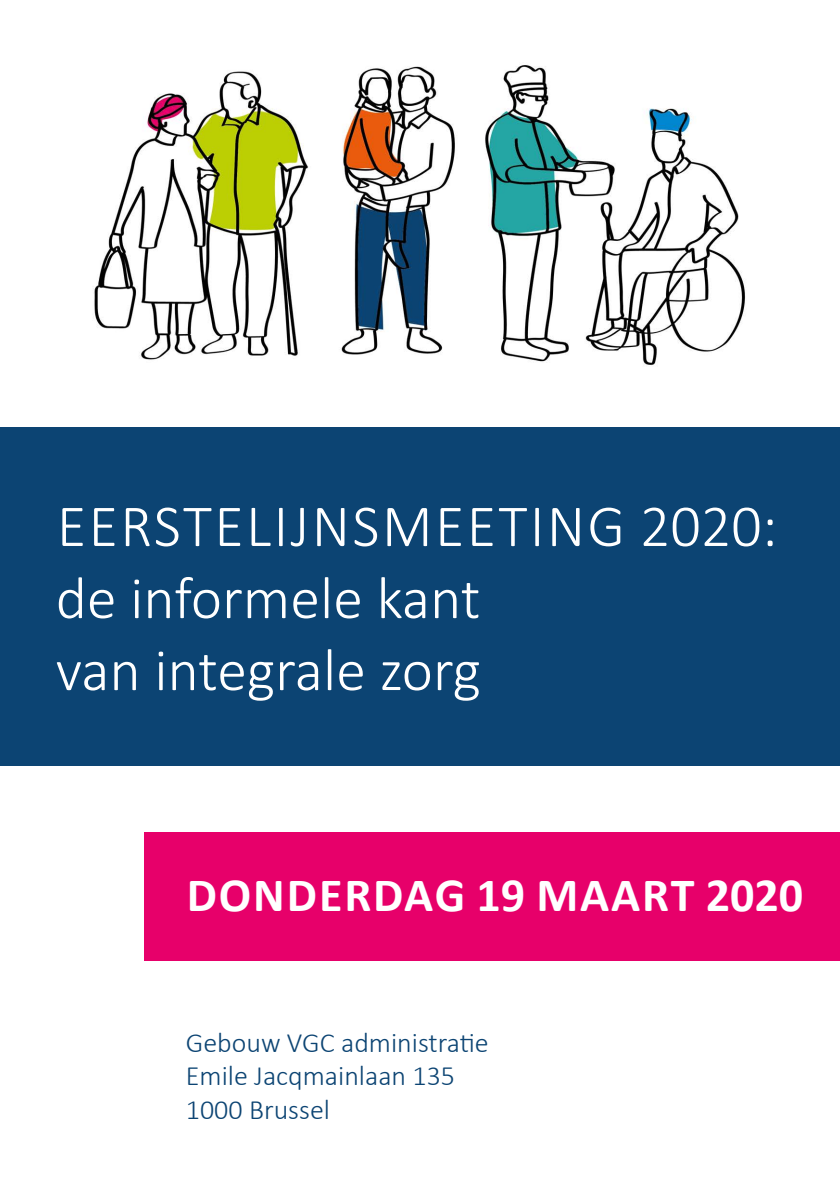
<style>
.page{position:relative;width:840px;height:1191px;background:#fff}
.page>*{position:absolute;margin:0;border:0;box-sizing:border-box;transform-origin:0 0}
.t1{font:300 60px/72px "Calibri";color:#fff}
.t2{font:700 48px "Calibri";letter-spacing:.04em;color:#fff}
.t3{font:300 28px/33.6px "Calibri";color:#0c4473}
</style>
<div class="page">
<div style="left:145px;top:832px;width:694px;height:128px;background:#e7006a"></div>
<div style="left:0;top:427px;width:839px;height:338px;background:#0c4473"></div>
<img style="left:94px;top:65px;width:651px;height:301px">
<p class="t1" style="left:56px;top:489px;width:723px">EERSTELIJNSMEETING 2020: de informele kant<br>van integrale zorg</p>
<p class="t2" style="left:187px;top:861px;width:617px">DONDERDAG 19 MAART 2020</p>
<p class="t3" style="left:186px;top:1025px;width:304px">Gebouw VGC administratie<br>Emile Jacqmainlaan 135<br>1000 Brussel</p>
</div>
